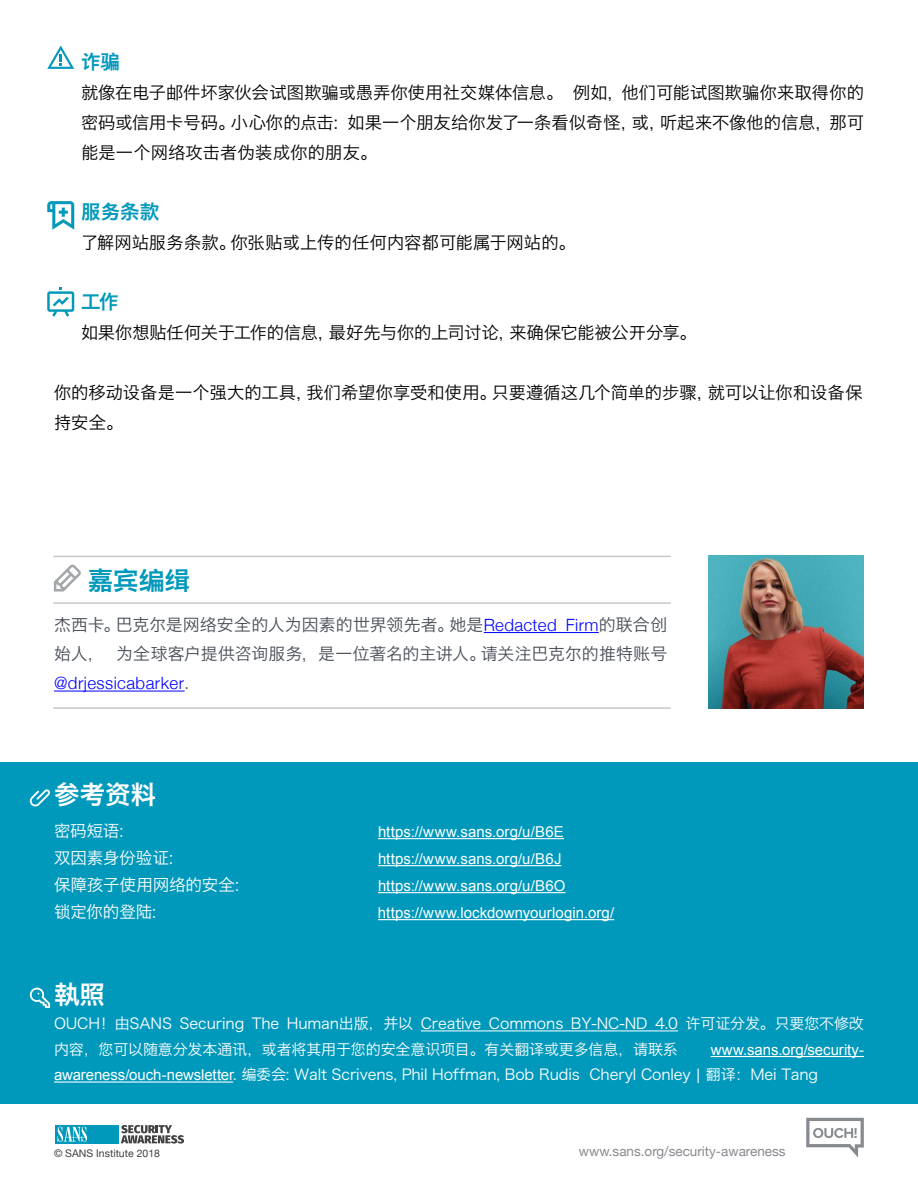
<style>
.page{position:relative;width:918px;height:1188px;background:#fff}
.page>*{position:absolute;margin:0;border:0;box-sizing:border-box;transform-origin:0 0}
.t1{font:25.5px "Hiragino Sans GB W6";color:#fff}
.t2{font:25.5px "Hiragino Sans GB W6";color:#0098bb}
.t3{font:19.5px "Hiragino Sans GB W6";color:#0098bb}
.t4{font:17.25px/30px "Hiragino Sans GB W3";color:#000}
.t5{font:17.25px "Hiragino Sans GB W3";letter-spacing:-.02em;color:#000}
.t6{font:16.8px "Hiragino Sans GB W3";letter-spacing:.005em;color:#474c55}
.t7{font:300 16.8px "Helvetica Neue";letter-spacing:.025em;color:#00f}
.t8{font:16.8px "Hiragino Sans GB W3";letter-spacing:-.015em;color:#474c55}
.t9{font:16.5px "Hiragino Sans GB W3";letter-spacing:-.005em;color:#fff}
.t10{font:15px "Hiragino Sans GB W3";letter-spacing:-.01em;color:#fff}
.t11{font:15px "Arial";letter-spacing:.005em;color:#fff}
.t12{font:13.5px "Helvetica Neue";color:#878a8f}
.t13{font:10.5px "Helvetica Neue";color:#414042}
.s1{font-family:"Hiragino Sans GB W3";font-weight:400;color:#474c55}
.s2{color:#474c55}
.s3{font-family:"Arial"}
</style>
<div class="page">
<svg style="left:121px;top:1125px;width:63px;height:19px"></svg>
<div style="left:56px;top:1125px;width:63px;height:19px;background:#0099bc"></div>
<svg style="left:58px;top:1127px;width:29px;height:15px"></svg>
<div style="left:0;top:762px;width:918px;height:342px;background:#0099bc"></div>
<svg style="left:30px;top:789px;width:20px;height:17px"></svg>
<svg style="left:29px;top:988px;width:21px;height:20px"></svg>
<hr style="left:378px;top:838px;width:186px;height:1px;background:#fff">
<hr style="left:378px;top:865px;width:184px;height:1px;background:#fff">
<hr style="left:378px;top:892px;width:188px;height:1px;background:#fff">
<hr style="left:378px;top:919px;width:236px;height:1px;background:#fff">
<hr style="left:421px;top:1031px;width:257px;height:1px;background:#fff">
<hr style="left:711px;top:1056px;width:153px;height:1px;background:#fff">
<hr style="left:54px;top:1081px;width:179px;height:2px;background:#fff">
<hr style="left:484px;top:632px;width:115px;height:1px;background:#00f">
<hr style="left:54px;top:691px;width:131px;height:1px;background:#00f">
<hr style="left:53px;top:707px;width:618px;height:2px;background:#c7c9c8">
<img style="left:708px;top:556px;width:156px;height:153px">
<hr style="left:53px;top:556px;width:618px;height:1px;background:#c7c9c8">
<hr style="left:53px;top:602px;width:618px;height:2px;background:#c7c9c8">
<svg style="left:54px;top:564px;width:27px;height:28px"></svg>
<svg style="left:47px;top:287px;width:27px;height:30px"></svg>
<svg style="left:47px;top:201px;width:27px;height:29px"></svg>
<svg style="left:47px;top:45px;width:27px;height:24px"></svg>
<svg style="left:806px;top:1118px;width:58px;height:39px"></svg>
<p class="t3" style="left:81px;top:49px;width:40px">诈骗</p>
<p class="t4" style="left:81px;top:78px;width:484px">就像在电子邮件坏家伙会试图欺骗或愚弄你使用社交媒体信息。</p>
<p class="t4" style="left:573px;top:78px;width:40px">例如,</p>
<p class="t4" style="left:622px;top:78px;width:244px">他们可能试图欺骗你来取得你的</p>
<p class="t4" style="left:348px;top:108px;width:292px">如果一个朋友给你发了一条看似奇怪，</p>
<p class="t4" style="left:81px;top:108px;width:298px">密码或信用卡号码。<br>能是一个网络攻击者伪装成你的朋友。</p>
<p class="t4" style="left:231px;top:108px;width:109px">小心你的点击:</p>
<p class="t4" style="left:632px;top:108px;width:36px">或，</p>
<p class="t4" style="left:660px;top:108px;width:162px">听起来不像他的信息,</p>
<p class="t4" style="left:829px;top:108px;width:36px">那可</p>
<p class="t3" style="left:81px;top:199px;width:80px">服务条款</p>
<p class="t4" style="left:81px;top:228px;width:156px">了解网站服务条款。</p>
<p class="t4" style="left:231px;top:228px;width:347px">你张贴或上传的任何内容都可能属于网站的。</p>
<p class="t3" style="left:81px;top:289px;width:39px">工作</p>
<p class="t4" style="left:81px;top:318px;width:255px">如果你想贴任何关于工作的信息，</p>
<p class="t5" style="left:329px;top:322px;width:188px">最好先与你的上司讨论，</p>
<p class="t4" style="left:509px;top:318px;width:189px">来确保它能被公开分享。</p>
<p class="t4" style="left:54px;top:378px;width:260px">你的移动设备是一个强大的工具，持安全。</p>
<p class="t4" style="left:492px;top:378px;width:223px">只要遵循这几个简单的步骤，</p>
<p class="t4" style="left:307px;top:378px;width:192px">我们希望你享受和使用。</p>
<p class="t4" style="left:708px;top:378px;width:156px">就可以让你和设备保</p>
<h1 class="t2" style="left:88px;top:563px;width:104px">嘉宾编缉</h1>
<p class="t6" style="left:116px;top:614px;width:340px">巴克尔是网络安全的人为因素的世界领先者。</p>
<p class="t6" style="left:54px;top:614px;width:68px">杰西卡。</p>
<p class="t7" style="left:450px;top:611px;width:109px"><span class="s1">她是</span>Redacted</p>
<p class="t7" style="left:566px;top:611px;width:103px">Firm<span class="s1">的联合创</span></p>
<p class="t6" style="left:117px;top:643px;width:191px">为全球客户提供咨询服务,</p>
<p class="t6" style="left:54px;top:643px;width:52px">始人，</p>
<p class="t7" style="left:54px;top:670px;width:137px">@drjessicabarker<span class="s2">.</span></p>
<p class="t8" style="left:318px;top:643px;width:169px">是一位著名的主讲人。</p>
<p class="t6" style="left:481px;top:643px;width:188px">请关注巴克尔的推特账号</p>
<h1 class="t1" style="left:54px;top:778px;width:104px">参考资料</h1>
<p class="t9" style="left:54px;top:821px;width:71px">密码短语:</p>
<p class="t9" style="left:54px;top:848px;width:121px">双因素身份验证:</p>
<p class="t9" style="left:54px;top:875px;width:187px">保障孩子使用网络的安全:</p>
<p class="t9" style="left:54px;top:902px;width:104px">锁定你的登陆:</p>
<h1 class="t1" style="left:54px;top:978px;width:53px">執照</h1>
<p class="t11" style="left:378px;top:822px;width:187px">https: / / w w w . s a n s . o r g B/u/ E6</p>
<p class="t11" style="left:378px;top:849px;width:185px">https: / / w w w . s a n s . o r g B/u/ J6</p>
<p class="t11" style="left:378px;top:876px;width:189px">https: / / w w w . s a n s . o r g B/u/ O6</p>
<p class="t11" style="left:378px;top:903px;width:238px">https://www.lockdownyourlogin.org/</p>
<p class="t10" style="left:54px;top:1014px;width:120px">OUCH！由SANS</p>
<p class="t10" style="left:180px;top:1014px;width:66px">Securing</p>
<p class="t10" style="left:252px;top:1014px;width:29px">The</p>
<p class="t10" style="left:287px;top:1014px;width:128px">Human出版，并以</p>
<p class="t10" style="left:421px;top:1014px;width:62px">Creative</p>
<p class="t10" style="left:489px;top:1014px;width:76px">Commons</p>
<p class="t10" style="left:571px;top:1014px;width:78px">BY-NC-ND</p>
<p class="t10" style="left:655px;top:1014px;width:25px">4.0</p>
<p class="t10" style="left:686px;top:1014px;width:180px">许可证分发。只要您不修改</p>
<p class="t10" style="left:54px;top:1040px;width:625px">内容，您可以随意分发本通讯，或者将其用于您的安全意识项目。有关翻译或更多信息，请联系</p>
<p class="t11" style="left:711px;top:1040px;width:155px">www.sans.org/security-</p>
<p class="t10" style="left:54px;top:1065px;width:527px"><span class="s3">awareness/ouch-newsletter</span>. 编委会: Walt Scrivens, Phil Hoffman, Bob Rudis</p>
<p class="t10" style="left:589px;top:1065px;width:230px">Cheryl Conley | 翻译：Mei Tang</p>
<p class="t13" style="left:54px;top:1145px;width:108px">© SANS Institute 2018</p>
<p class="t12" style="left:579px;top:1142px;width:208px">www.sans.org/security-awareness</p>
</div>
